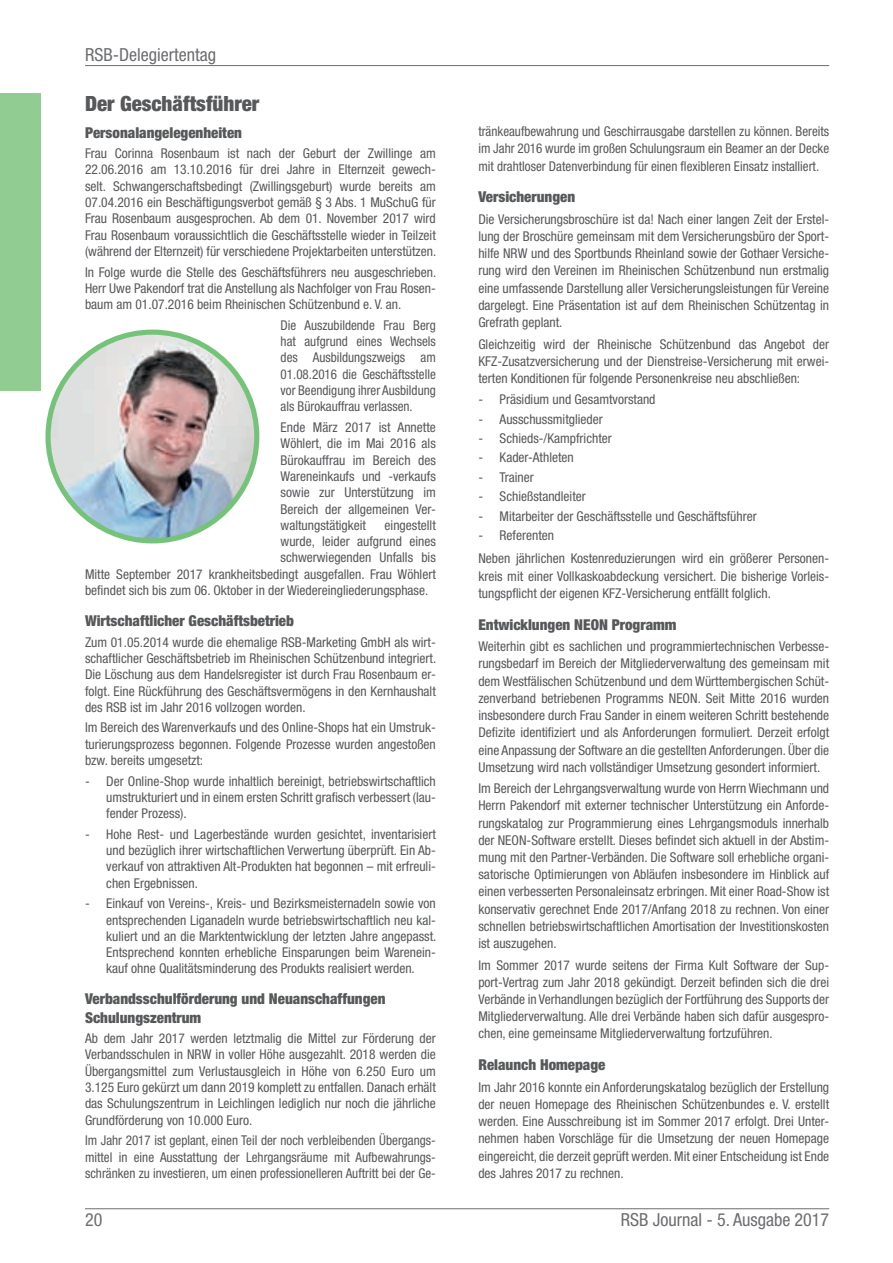
<style>
.page{position:relative;width:893px;height:1263px;background:#fff}
.page>*{position:absolute;margin:0;border:0;box-sizing:border-box;transform-origin:0 0}
.t1{font:900 condensed 21px "Helvetica Neue";color:#57585a}
.t2{font:condensed 18px "Helvetica Neue";color:#6c6d70}
.t3{font:900 condensed 15px/18.1px "Helvetica Neue";color:#57585a}
.t4{font:condensed 13.5px/16.4px "Helvetica Neue";color:#57585a;text-align:justify}
</style>
<div class="page">
<div style="left:0;top:94px;width:40px;height:297px;background:#91cd92"></div>
<hr style="left:85px;top:1208px;width:744px;height:1px;background:#6c6d70">
<hr style="left:85px;top:65px;width:744px;height:1px;background:#6c6d70">
<img style="left:48px;top:332px;width:209px;height:209px;border-radius:104px">
<div style="left:45px;top:330px;width:214px;height:213px;border:5px solid #74c379;border-radius:50%"></div>
<h2 class="t2" style="left:85px;top:44px;width:133px">RSB-Delegiertentag</h2>
<h1 class="t1" style="left:85px;top:90px;width:176px">Der Geschäftsführer</h1>
<p class="t3" style="left:85px;top:123px;width:159px">Personalangelegenheiten</p>
<p class="t4" style="left:85px;top:145px;width:353px">Frau Corinna Rosenbaum ist nach der Geburt der Zwillinge am 22.06.2016 am 13.10.2016 für drei Jahre in Elternzeit gewech&shy;selt. Schwangerschaftsbedingt (Zwillingsgeburt) wurde bereits am 07.04.2016 ein Beschäftigungsverbot gemäß § 3 Abs. 1 MuSchuG für Frau Rosenbaum ausgesprochen. Ab dem 01. November 2017 wird Frau Rosenbaum voraussichtlich die Geschäftsstelle wieder in Teilzeit (während der Elternzeit) für verschiedene Projektarbeiten unterstützen.</p>
<p class="t4" style="left:85px;top:264px;width:353px">In Folge wurde die Stelle des Geschäftsführers neu ausgeschrieben.<br>Herr Uwe Pakendorf trat die Anstellung als Nachfolger von Frau Rosen&shy;baum am 01.07.2016 beim Rheinischen Schützenbund e. V. an.</p>
<p class="t4" style="left:281px;top:317px;width:157px">Die Auszubildende Frau Berg hat aufgrund eines Wechsels des Ausbildungszweigs am 01.08.2016 die Geschäftsstelle vor Beendigung ihrer Ausbildung als Bürokauffrau verlassen.</p>
<p class="t4" style="left:281px;top:419px;width:157px">Ende März 2017 ist Annette Wöhlert, die im Mai 2016 als Bürokauffrau im Bereich des Wareneinkaufs und -verkaufs sowie zur Unterstützung im Bereich der allgemeinen Ver&shy;waltungstätigkeit</p>
<p class="t4" style="left:385px;top:517px;width:53px">eingestellt</p>
<p class="t4" style="left:281px;top:533px;width:157px">wurde, leider aufgrund eines</p>
<p class="t4" style="left:281px;top:549px;width:157px">schwerwiegenden Unfalls bis</p>
<p class="t4" style="left:85px;top:566px;width:352px">Mitte September 2017 krankheitsbedingt ausgefallen. Frau Wöhlert</p>
<p class="t4" style="left:85px;top:582px;width:345px">befindet sich bis zum 06. Oktober in der Wiedereingliederungsphase.</p>
<p class="t3" style="left:85px;top:611px;width:210px">Wirtschaftlicher Geschäftsbetrieb</p>
<p class="t4" style="left:85px;top:633px;width:353px">Zum 01.05.2014 wurde die ehemalige RSB-Marketing GmbH als wirt&shy;schaftlicher Geschäftsbetrieb im Rheinischen Schützenbund integriert.<br>Die Löschung aus dem Handelsregister ist durch Frau Rosenbaum er&shy;folgt. Eine Rückführung des Geschäftsvermögens in den Kernhaushalt des RSB ist im Jahr 2016 vollzogen worden.</p>
<p class="t4" style="left:85px;top:719px;width:352px">Im Bereich des Warenverkaufs und des Online-Shops hat ein Umstruk&shy;turierungsprozess begonnen. Folgende Prozesse wurden angestoßen bzw. bereits umgesetzt:</p>
<p class="t4" style="left:106px;top:772px;width:331px;text-indent:-21px">- Der Online-Shop wurde inhaltlich bereinigt, betriebswirtschaftlich umstrukturiert und in einem ersten Schritt grafisch verbessert (lau&shy;fender Prozess).</p>
<p class="t4" style="left:106px;top:826px;width:331px;text-indent:-21px">- Hohe Rest- und Lagerbestände wurden gesichtet, inventarisiert und bezüglich ihrer wirtschaftlichen Verwertung überprüft. Ein Ab&shy;verkauf von attraktiven Alt-Produkten hat begonnen – mit erfreuli&shy;chen Ergebnissen.</p>
<p class="t4" style="left:106px;top:895px;width:332px;text-indent:-21px">- Einkauf von Vereins-, Kreis- und Bezirksmeisternadeln sowie von entsprechenden Liganadeln wurde betriebswirtschaftlich neu kal&shy;kuliert und an die Marktentwicklung der letzten Jahre angepasst.<br>Entsprechend konnten erhebliche Einsparungen beim Warenein&shy;kauf ohne Qualitätsminderung des Produkts realisiert werden.</p>
<p class="t3" style="left:85px;top:990px;width:302px">Verbandsschulförderung und Neuanschaffungen<br>Schulungszentrum</p>
<p class="t4" style="left:85px;top:1030px;width:352px">Ab dem Jahr 2017 werden letztmalig die Mittel zur Förderung der Verbandsschulen in NRW in voller Höhe ausgezahlt. 2018 werden die Übergangsmittel zum Verlustausgleich in Höhe von 6.250 Euro um 3.125 Euro gekürzt um dann 2019 komplett zu entfallen. Danach erhält das Schulungszentrum in Leichlingen lediglich nur noch die jährliche Grundförderung von 10.000 Euro.</p>
<p class="t4" style="left:85px;top:1132px;width:352px">Im Jahr 2017 ist geplant, einen Teil der noch verbleibenden Übergangs&shy;mittel in eine Ausstattung der Lehrgangsräume mit Aufbewahrungs&shy;schränken zu investieren, um einen professionelleren Auftritt bei der Ge-</p>
<p class="t4" style="left:478px;top:123px;width:352px;line-height:17.2px">tränkeaufbewahrung und Geschirrausgabe darstellen zu können. Bereits im Jahr 2016 wurde im großen Schulungsraum ein Beamer an der Decke mit drahtloser Datenverbindung für einen flexibleren Einsatz installiert.</p>
<p class="t3" style="left:478px;top:188px;width:98px">Versicherungen</p>
<p class="t4" style="left:478px;top:210px;width:352px;line-height:17.2px">Die Versicherungsbroschüre ist da! Nach einer langen Zeit der Erstel&shy;lung der Broschüre gemeinsam mit dem Versicherungsbüro der Sport&shy;hilfe NRW und des Sportbunds Rheinland sowie der Gothaer Versiche&shy;rung wird den Vereinen im Rheinischen Schützenbund nun erstmalig eine umfassende Darstellung aller Versicherungsleistungen für Vereine dargelegt. Eine Präsentation ist auf dem Rheinischen Schützentag in Grefrath geplant.</p>
<p class="t4" style="left:478px;top:335px;width:352px;line-height:17.2px">Gleichzeitig wird der Rheinische Schützenbund das Angebot der KFZ-Zusatzversicherung und der Dienstreise-Versicherung mit erwei&shy;terten Konditionen für folgende Personenkreise neu abschließen:</p>
<p class="t4" style="left:478px;top:391px;width:179px">- Präsidium und Gesamtvorstand</p>
<p class="t4" style="left:478px;top:411px;width:126px">- Ausschussmitglieder</p>
<p class="t4" style="left:478px;top:430px;width:135px">- Schieds-/Kampfrichter</p>
<p class="t4" style="left:478px;top:449px;width:97px">- Kader-Athleten</p>
<p class="t4" style="left:478px;top:469px;width:57px">- Trainer</p>
<p class="t4" style="left:478px;top:488px;width:109px">- Schießstandleiter</p>
<p class="t4" style="left:478px;top:507px;width:280px">- Mitarbeiter der Geschäftsstelle und Geschäftsführer</p>
<p class="t4" style="left:478px;top:523px;width:352px;line-height:23.5px">- Referenten<br>Neben jährlichen Kostenreduzierungen wird ein größerer Personen-</p>
<p class="t4" style="left:478px;top:567px;width:352px;line-height:17.2px">kreis mit einer Vollkaskoabdeckung versichert. Die bisherige Vorleis&shy;tungspflicht der eigenen KFZ-Versicherung entfällt folglich.</p>
<p class="t3" style="left:478px;top:615px;width:200px">Entwicklungen NEON Programm</p>
<p class="t4" style="left:478px;top:638px;width:352px;line-height:17.2px">Weiterhin gibt es sachlichen und programmiertechnischen Verbesse&shy;rungsbedarf im Bereich der Mitgliederverwaltung des gemeinsam mit dem Westfälischen Schützenbund und dem Württembergischen Schüt&shy;zenverband betriebenen Programms NEON. Seit Mitte 2016 wurden insbesondere durch Frau Sander in einem weiteren Schritt bestehende Defizite identifiziert und als Anforderungen formuliert. Derzeit erfolgt eine Anpassung der Software an die gestellten Anforderungen. Über die Umsetzung wird nach vollständiger Umsetzung gesondert informiert.</p>
<p class="t4" style="left:478px;top:780px;width:352px;line-height:17.2px">Im Bereich der Lehrgangsverwaltung wurde von Herrn Wiechmann und Herrn Pakendorf mit externer technischer Unterstützung ein Anforde&shy;rungskatalog zur Programmierung eines Lehrgangsmoduls innerhalb der NEON-Software erstellt. Dieses befindet sich aktuell in der Abstim&shy;mung mit den Partner-Verbänden. Die Software soll erhebliche organi&shy;satorische Optimierungen von Abläufen insbesondere im Hinblick auf einen verbesserten Personaleinsatz erbringen. Mit einer Road-Show ist konservativ gerechnet Ende 2017/Anfang 2018 zu rechnen. Von einer schnellen betriebswirtschaftlichen Amortisation der Investitionskosten ist auszugehen.</p>
<p class="t4" style="left:478px;top:956px;width:352px;line-height:17.2px">Im Sommer 2017 wurde seitens der Firma Kult Software der Sup&shy;port-Vertrag zum Jahr 2018 gekündigt. Derzeit befinden sich die drei Verbände in Verhandlungen bezüglich der Fortführung des Supports der Mitgliederverwaltung. Alle drei Verbände haben sich dafür ausgespro&shy;chen, eine gemeinsame Mitgliederverwaltung fortzuführen.</p>
<p class="t3" style="left:478px;top:1056px;width:129px">Relaunch Homepage</p>
<p class="t4" style="left:478px;top:1078px;width:352px;line-height:17.2px">Im Jahr 2016 konnte ein Anforderungskatalog bezüglich der Erstellung der neuen Homepage des Rheinischen Schützenbundes e. V. erstellt werden. Eine Ausschreibung ist im Sommer 2017 erfolgt. Drei Unter&shy;nehmen haben Vorschläge für die Umsetzung der neuen Homepage eingereicht, die derzeit geprüft werden. Mit einer Entscheidung ist Ende des Jahres 2017 zu rechnen.</p>
<h2 class="t2" style="left:85px;top:1209px;width:19px">20</h2>
<h2 class="t2" style="left:621px;top:1209px;width:210px">RSB Journal - 5. Ausgabe 2017</h2>
</div>
